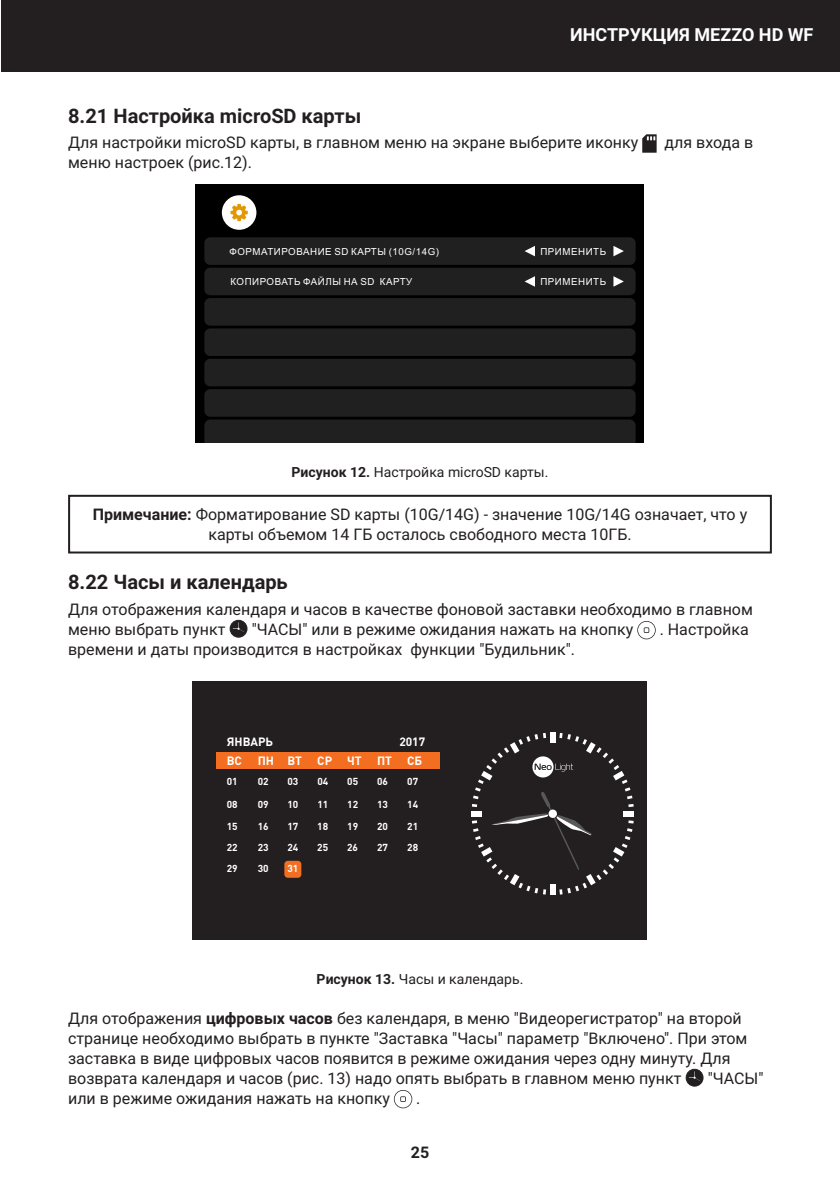
<style>
.page{position:relative;width:840px;height:1191px;background:#fff}
.page>*{position:absolute;margin:0;border:0;box-sizing:border-box;transform-origin:0 0}
.t1{font:700 20px "Roboto";color:#231f20}
.t2{font:700 18px "Roboto";color:#fff}
.t3{font:16px/20px "Roboto";color:#231f20}
.t4{font:700 16px "Roboto";color:#231f20}
.t5{font:14px "Roboto";color:#231f20}
.t6{font:700 12px/19.2px "DIN Pro";color:#fff}
.t7{font:700 10px/22px "DIN Pro";color:#fff}
.t8{font:9.8px "Arial";letter-spacing:.055em;color:#fff}
.s1{font-weight:700}
</style>
<div class="page">
<div style="left:1px;top:0;width:838px;height:71px;background:#231f20"></div>
<svg style="left:642px;top:134px;width:14px;height:19px"></svg>
<div style="left:196px;top:184px;width:447px;height:258px;background:#000"></div>
<div style="left:204px;top:237px;width:431px;height:28px;background:#202020;border-radius:6px"></div>
<div style="left:204px;top:268px;width:431px;height:27px;background:#202020;border-radius:6px"></div>
<div style="left:204px;top:298px;width:431px;height:28px;background:#202020;border-radius:6px"></div>
<div style="left:204px;top:328px;width:431px;height:28px;background:#202020;border-radius:6px"></div>
<div style="left:204px;top:359px;width:431px;height:27px;background:#202020;border-radius:6px"></div>
<div style="left:204px;top:389px;width:431px;height:28px;background:#202020;border-radius:6px"></div>
<div style="left:204px;top:419px;width:431px;height:23px;background:#202020"></div>
<svg style="left:524px;top:246px;width:10px;height:10px"></svg>
<svg style="left:613px;top:246px;width:10px;height:10px"></svg>
<div style="left:222px;top:195px;width:34px;height:35px;background:#fff;border-radius:50%"></div>
<svg style="left:230px;top:204px;width:18px;height:17px"></svg>
<svg style="left:524px;top:276px;width:10px;height:11px"></svg>
<svg style="left:613px;top:276px;width:10px;height:11px"></svg>
<div style="left:68px;top:495px;width:703px;height:58px;border:2px solid #231f20"></div>
<div style="left:230px;top:620px;width:17px;height:17px;background:#231f20;border-radius:50%"></div>
<div style="left:230px;top:620px;width:17px;height:17px;border:1px solid #231f20;border-radius:50%"></div>
<svg style="left:233px;top:622px;width:11px;height:10px"></svg>
<svg style="left:637px;top:621px;width:18px;height:18px"></svg>
<div style="left:193px;top:681px;width:453px;height:259px;background:#231f20"></div>
<div style="left:216px;top:752px;width:224px;height:16px;background:#f36e21"></div>
<div style="left:550px;top:732px;width:5px;height:10px;background:#fff"></div>
<div style="left:550px;top:885px;width:5px;height:10px;background:#fff"></div>
<div style="left:284px;top:860px;width:17px;height:17px;background:#f36e21;border-radius:4px"></div>
<svg style="left:471px;top:733px;width:162px;height:161px"></svg>
<div style="left:685px;top:1069px;width:17px;height:17px;background:#231f20;border-radius:50%"></div>
<div style="left:685px;top:1069px;width:18px;height:17px;border:1px solid #231f20;border-radius:50%"></div>
<svg style="left:688px;top:1071px;width:12px;height:10px"></svg>
<svg style="left:393px;top:1090px;width:19px;height:18px"></svg>
<p class="t2" style="left:570px;top:22px;width:244px">ИНСТРУКЦИЯ MEZZO HD WF</p>
<p class="t1" style="left:68px;top:102px;width:294px">8.21 Настройка microSD карты</p>
<p class="t3" style="left:68px;top:132px;width:571px">Для настройки microSD карты, в главном меню на экране выберите иконку</p>
<p class="t3" style="left:664px;top:132px;width:90px">для входа в</p>
<p class="t3" style="left:68px;top:152px;width:185px">меню настроек (рис.12).</p>
<p class="t8" style="left:229px;top:245px;width:211px">ФОРМАТИРОВАНИЕ SD КАРТЫ (10G/14G)</p>
<p class="t8" style="left:230px;top:276px;width:183px">КОПИРОВАТЬ ФАЙЛЫ НА SD КАРТУ</p>
<p class="t8" style="left:540px;top:245px;width:67px">ПРИМЕНИТЬ</p>
<p class="t8" style="left:540px;top:276px;width:67px">ПРИМЕНИТЬ</p>
<p class="t5" style="left:291px;top:462px;width:258px"><span class="s1">Рисунок 12.</span> Настройка microSD карты.</p>
<p class="t3" style="left:93px;top:504px;width:655px;text-align:center"><span class="s1">Примечание:</span> Форматирование SD карты (10G/14G) - значение 10G/14G означает, что у карты объемом 14 ГБ осталось свободного места 10ГБ.</p>
<p class="t1" style="left:68px;top:568px;width:221px">8.22 Часы и календарь</p>
<p class="t3" style="left:68px;top:599px;width:686px">Для отображения календаря и часов в качестве фоновой заставки необходимо в главном меню выбрать пункт</p>
<p class="t3" style="left:251px;top:619px;width:383px">"ЧАСЫ" или в режиме ожидания нажать на кнопку</p>
<p class="t3" style="left:659px;top:619px;width:91px">. Настройка</p>
<p class="t3" style="left:68px;top:639px;width:508px">времени и даты производится в настройках функции "Будильник".</p>
<p class="t6" style="left:399px;top:730px;width:27px">2017</p>
<p class="t6" style="left:227px;top:730px;width:48px">ЯНВАРЬ<br>ВС</p>
<p class="t7" style="left:227px;top:769px;width:12px">01</p>
<p class="t7" style="left:227px;top:792px;width:12px">08<br>15</p>
<p class="t7" style="left:227px;top:835px;width:12px">22<br>29</p>
<p class="t6" style="left:257px;top:750px;width:45px">ПН ВТ</p>
<p class="t6" style="left:317px;top:750px;width:16px">СР</p>
<p class="t6" style="left:347px;top:750px;width:16px">ЧТ</p>
<p class="t6" style="left:377px;top:750px;width:16px">ПТ</p>
<p class="t6" style="left:407px;top:750px;width:17px">СБ</p>
<p class="t7" style="left:258px;top:769px;width:12px">02</p>
<p class="t7" style="left:287px;top:769px;width:12px">03</p>
<p class="t7" style="left:317px;top:769px;width:12px">04</p>
<p class="t7" style="left:347px;top:769px;width:12px">05</p>
<p class="t7" style="left:377px;top:769px;width:12px">06</p>
<p class="t7" style="left:407px;top:769px;width:12px">07</p>
<p class="t7" style="left:258px;top:792px;width:12px">09</p>
<p class="t7" style="left:287px;top:792px;width:12px">10</p>
<p class="t7" style="left:317px;top:792px;width:12px">11</p>
<p class="t7" style="left:347px;top:792px;width:12px">12</p>
<p class="t7" style="left:377px;top:792px;width:12px">13</p>
<p class="t7" style="left:407px;top:792px;width:12px">14</p>
<p class="t7" style="left:258px;top:814px;width:12px">16</p>
<p class="t7" style="left:287px;top:814px;width:12px">17</p>
<p class="t7" style="left:317px;top:814px;width:12px">18</p>
<p class="t7" style="left:347px;top:814px;width:12px">19</p>
<p class="t7" style="left:377px;top:814px;width:12px">20</p>
<p class="t7" style="left:407px;top:814px;width:12px">21</p>
<p class="t7" style="left:258px;top:835px;width:12px">23</p>
<p class="t7" style="left:287px;top:835px;width:12px">24</p>
<p class="t7" style="left:317px;top:835px;width:12px">25</p>
<p class="t7" style="left:347px;top:835px;width:12px">26</p>
<p class="t7" style="left:377px;top:835px;width:12px">27</p>
<p class="t7" style="left:407px;top:835px;width:12px">28</p>
<p class="t7" style="left:287px;top:856px;width:12px">31</p>
<p class="t7" style="left:258px;top:856px;width:12px">30</p>
<p class="t5" style="left:316px;top:969px;width:208px"><span class="s1">Рисунок 13.</span> Часы и календарь.</p>
<p class="t3" style="left:68px;top:1007px;width:680px">Для отображения <span class="s1">цифровых часов</span> без календаря, в меню "Видеорегистратор" на второй странице необходимо выбрать в пункте "Заставка "Часы" параметр "Включено". При этом заставка в виде цифровых часов появится в режиме ожидания через одну минуту. Для возврата календаря и часов (рис. 13) надо опять выбрать в главном меню пункт</p>
<p class="t3" style="left:707px;top:1067px;width:57px">"ЧАСЫ"</p>
<p class="t3" style="left:68px;top:1087px;width:323px">или в режиме ожидания нажать на кнопку</p>
<p class="t3" style="left:416px;top:1087px;width:6px">.</p>
<p class="t4" style="left:410px;top:1140px;width:20px">25</p>
</div>
